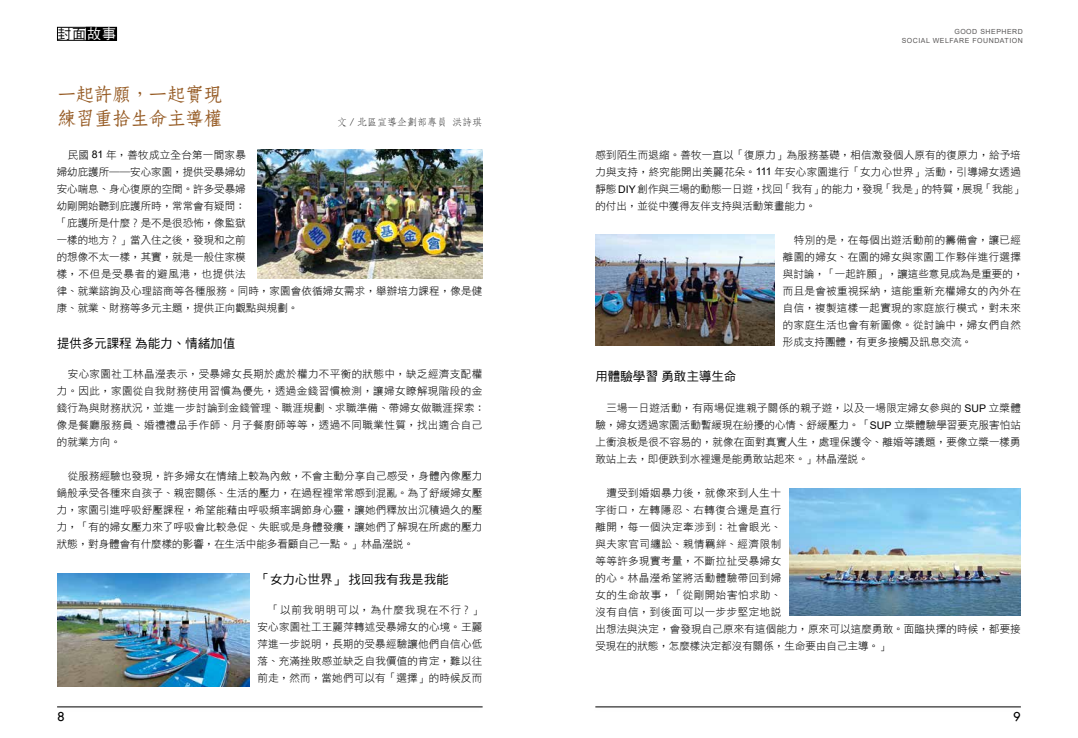
<style>
.page{position:relative;width:1078px;height:738px;background:#fff}
.page>*{position:absolute;margin:0;border:0;box-sizing:border-box;transform-origin:0 0}
.t1{font:19px/24px "DF Fang Song W6 HK BF";letter-spacing:-.04em;color:#955a23}
.t2{font:14px "DF Hei Md HK BF";color:#000}
.t3{font:14px "Tw Cen";color:#000}
.t4{font:12.5px "DF Hei Md HK BF";color:#000}
.t5{font:10.5px/17px "DF Hei Lt HK BF";letter-spacing:.02em;color:#000;text-align:justify}
.t6{font:10.5px/17px "DF Hei Lt HK BF";color:#000}
.t7{font:10.5px/17px "DF Hei Lt HK BF";letter-spacing:.045em;color:#000}
.t8{font:10.5px/17px "DF Hei Lt HK BF";letter-spacing:.04em;color:#000}
.t9{font:10px "DF Fang Song W2 HK BF";color:#000}
.t10{font:7px "Arial";letter-spacing:.075em;color:#595757}
.s1{color:#fff}
.s2{font-family:"Arial"}
</style>
<div class="page">
<div style="left:57px;top:27px;width:37px;height:13px;border:1px solid #000"></div>
<div style="left:86px;top:27px;width:30px;height:13px;background:#000"></div>
<div style="left:591px;top:700px;width:433px;height:11px;background:#000;opacity:.3"></div>
<hr style="left:595px;top:706px;width:425px;height:1px;background:#000">
<div style="left:53px;top:700px;width:433px;height:11px;background:#000;opacity:.3"></div>
<hr style="left:57px;top:706px;width:425px;height:1px;background:#000">
<img style="left:257px;top:149px;width:225px;height:129px">
<img style="left:595px;top:234px;width:179px;height:111px">
<img style="left:789px;top:488px;width:231px;height:127px">
<img style="left:58px;top:573px;width:191px;height:113px">
<h2 class="t2" style="left:57px;top:27px;width:61px">封面<span class="s1">故事</span></h2>
<h1 class="t1" style="left:57px;top:83px;width:166px">一起許願，一起實現練習重拾生命主導權</h1>
<p class="t9" style="left:337px;top:117px;width:146px">文 / 北區宣導企劃部專員 洪詩琪</p>
<p class="t6" style="left:57px;top:146px;width:427px;text-indent:11px">民國 <span class="s2">81</span> 年，善牧成立全台第一間家暴<br>婦幼庇護所――安心家園，提供受暴婦幼<br>安心喘息、身心復原的空間。許多受暴婦<br>幼剛開始聽到庇護所時，常常會有疑問：<br>「庇護所是什麼？是不是很恐怖，像監獄<br>一樣的地方？」當入住之後，發現和之前<br>的想像不太一樣，其實，就是一般住家模<br>樣，不但是受暴者的避風港，也提供法<br>律、就業諮詢及心理諮商等各種服務。同時，家園會依循婦女需求，舉辦培力課程，像是健康、就業、財務等多元主題，提供正向觀點與規劃。</p>
<p class="t4" style="left:57px;top:336px;width:180px">提供多元課程為能力、情緒加值</p>
<p class="t8" style="left:57px;top:365px;width:429px;text-indent:11px">安心家園社工林晶瀅表示，受暴婦女長期於處於權力不平衡的狀態中，缺乏經濟支配權力。因此，家園從自我財務使用習慣為優先，透過金錢習慣檢測，讓婦女瞭解現階段的金錢行為與財務狀況，並進一步討論到金錢管理、職涯規劃、求職準備、帶婦女做職涯探索：像是餐廳服務員、婚禮禮品手作師、月子餐廚師等等，透過不同職業性質，找出適合自己的就業方向。</p>
<p class="t5" style="left:57px;top:467px;width:427px;text-indent:11px">從服務經驗也發現，許多婦女在情緒上較為內斂，不會主動分享自己感受，身體內像壓力鍋般承受各種來自孩子、親密關係、生活的壓力，在過程裡常常感到混亂。為了舒緩婦女壓力，家園引進呼吸舒壓課程，希望能藉由呼吸頻率調節身心靈，讓她們釋放出沉積過久的壓力，「有的婦女壓力來了呼吸會比較急促、失眠或是身體發癢，讓她們了解現在所處的壓力狀態，對身體會有什麼樣的影響，在生活中能多看顧自己一點。」林晶瀅說。</p>
<p class="t4" style="left:257px;top:572px;width:192px">「女力心世界」找回我有我是我能</p>
<p class="t5" style="left:257px;top:601px;width:226px;text-indent:11px">「以前我明明可以，為什麼我現在不行？」安心家園社工王麗萍轉述受暴婦女的心境。王麗萍進一步說明，長期的受暴經驗讓他們自信心低落、充滿挫敗感並缺乏自我價值的肯定，難以往前走，然而，當她們可以有「選擇」的時候反而</p>
<p class="t10" style="left:954px;top:27px;width:70px">GOOD SHEPHERD</p>
<p class="t10" style="left:901px;top:36px;width:123px">SOCIAL WELFARE FOUNDATION</p>
<p class="t5" style="left:595px;top:146px;width:429px;text-align:left">感到陌生而退縮。善牧一直以「復原力」為服務基礎，相信激發個人原有的復原力，給予培力與支持，終究能開出美麗花朵。<span class="s2">111</span> 年安心家園進行「女力心世界」活動，引導婦女透過靜態 <span class="s2">DIY</span> 創作與三場的動態一日遊，找回「我有」的能力，發現「我是」的特質，展現「我能」的付出，並從中獲得友伴支持與活動策畫能力。</p>
<p class="t5" style="left:782px;top:231px;width:242px;text-align:left;text-indent:11px">特別的是，在每個出遊活動前的籌備會，讓已經離園的婦女、在園的婦女與家園工作夥伴進行選擇與討論，「一起許願」，讓這些意見成為是重要的，而且是會被重視採納，這能重新充權婦女的內外在自信，複製這樣一起實現的家庭旅行模式，對未來的家庭生活也會有新圖像。從討論中，婦女們自然形成支持團體，有更多接觸及訊息交流。</p>
<p class="t4" style="left:595px;top:370px;width:142px">用體驗學習勇敢主導生命</p>
<p class="t5" style="left:595px;top:399px;width:427px;text-indent:11px">三場一日遊活動，有兩場促進親子關係的親子遊，以及一場限定婦女參與的 <span class="s2">SUP</span> 立槳體驗，婦女透過家園活動暫緩現在紛擾的心情、舒緩壓力。「<span class="s2">SUP</span> 立槳體驗學習要克服害怕站上衝浪板是很不容易的，就像在面對真實人生，處理保護令、離婚等議題，要像立槳一樣勇敢站上去，即便跌到水裡還是能勇敢站起來。」林晶瀅說。</p>
<p class="t7" style="left:595px;top:484px;width:427px;text-indent:11px">遭受到婚姻暴力後，就像來到人生十<br>字街口，左轉隱忍、右轉復合還是直行<br>離開，每一個決定牽涉到：社會眼光、<br>與夫家官司纏訟、親情羈絆、經濟限制<br>等等許多現實考量，不斷拉扯受暴婦女<br>的心。林晶瀅希望將活動體驗帶回到婦<br>女的生命故事，「從剛開始害怕求助、<br>沒有自信，到後面可以一步步堅定地說<br>出想法與決定，會發現自己原來有這個能力，原來可以這麼勇敢。面臨抉擇的時候，都要接受現在的狀態，怎麼樣決定都沒有關係，生命要由自己主導。」</p>
<h2 class="t3" style="left:57px;top:707px;width:9px">8</h2>
<h2 class="t3" style="left:1012px;top:707px;width:9px">9</h2>
</div>
